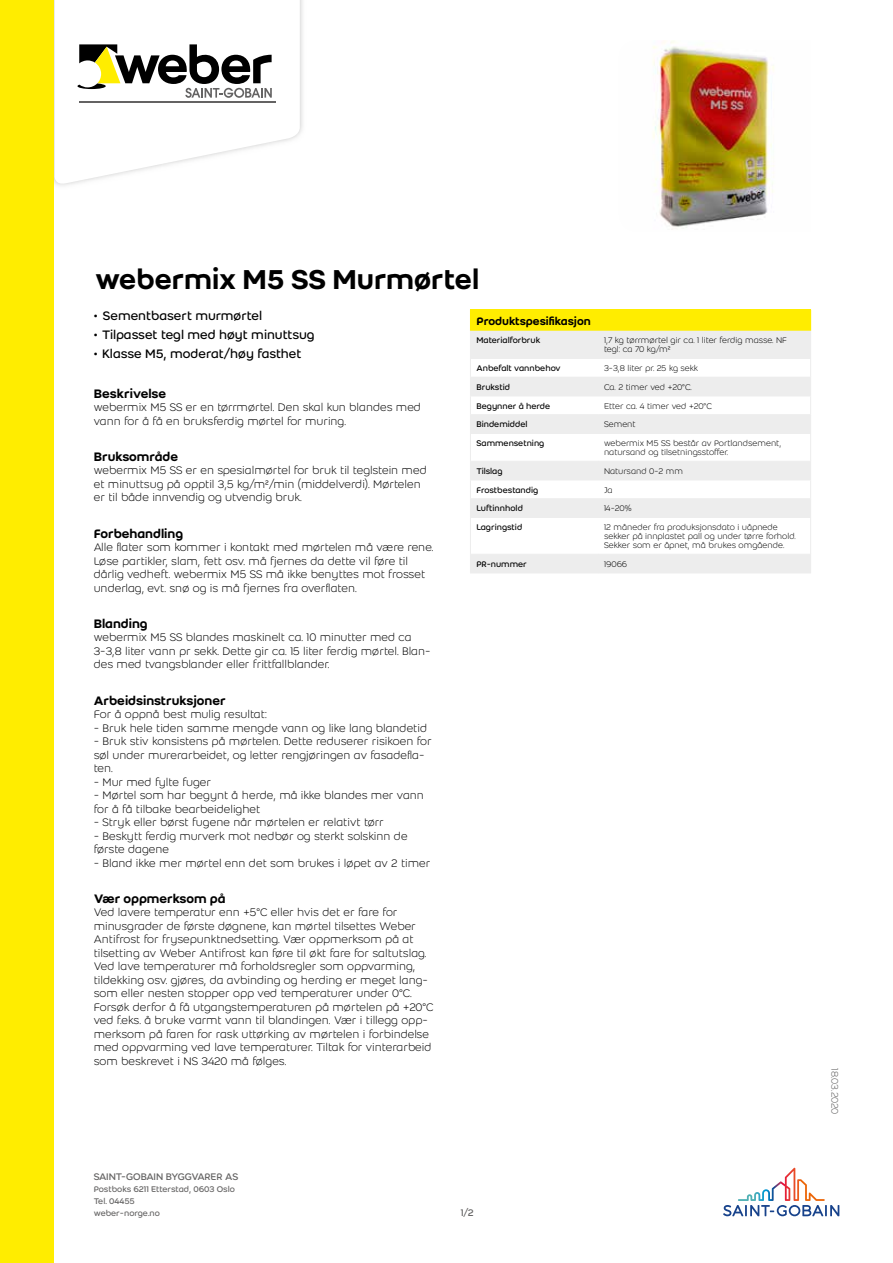
<style>
.page{position:relative;width:893px;height:1263px;background:#fff}
.page>*{position:absolute;margin:0;border:0;box-sizing:border-box;transform-origin:0 0}
.t1{font:500 30px "Weber";color:#000}
.t2{font:13.5px "Weber";color:#000}
.t3{font:500 13.5px "Weber";color:#000}
.t4{font:300 12px/13.5px "Weber";color:#000}
.t5{font:500 12px "Weber";color:#000}
.t6{font:10.5px "Weber";letter-spacing:-.025em;color:#646363}
.t7{font:300 10.5px "Weber";letter-spacing:-.02em;color:#646363}
.t8{font:300 9px/9px "Weber";color:#000}
.t9{font:9px "Weber";color:#000}
.t10{font:9px/12px "Weber";color:#646363}
</style>
<div class="page">
<svg style="left:55px;top:0;width:245px;height:186px"></svg>
<hr style="left:79px;top:101px;width:196px;height:1px;background:#646363">
<svg style="left:77px;top:44px;width:195px;height:54px"></svg>
<div style="left:0;top:0;width:54px;height:1263px;background:#ffed00"></div>
<svg style="left:723px;top:1168px;width:116px;height:48px"></svg>
<img style="left:653px;top:41px;width:121px;height:189px">
<div style="left:470px;top:310px;width:341px;height:21px;background:#ffed00"></div>
<svg style="left:471px;top:331px;width:339px;height:242px;fill:#ededed"></svg>
<hr style="left:470px;top:358px;width:128px;height:1px;background:#ededed">
<hr style="left:598px;top:358px;width:213px;height:1px;background:#ededed">
<hr style="left:470px;top:377px;width:128px;height:1px;background:#ededed">
<hr style="left:598px;top:377px;width:213px;height:1px;background:#ededed">
<hr style="left:470px;top:396px;width:128px;height:1px;background:#ededed">
<hr style="left:598px;top:396px;width:213px;height:1px;background:#ededed">
<hr style="left:470px;top:414px;width:128px;height:1px;background:#ededed">
<hr style="left:598px;top:414px;width:213px;height:1px;background:#ededed">
<hr style="left:470px;top:433px;width:128px;height:1px;background:#ededed">
<hr style="left:598px;top:433px;width:213px;height:1px;background:#ededed">
<hr style="left:470px;top:461px;width:128px;height:1px;background:#ededed">
<hr style="left:598px;top:461px;width:213px;height:1px;background:#ededed">
<hr style="left:470px;top:480px;width:128px;height:1px;background:#ededed">
<hr style="left:598px;top:480px;width:213px;height:1px;background:#ededed">
<hr style="left:470px;top:498px;width:128px;height:1px;background:#ededed">
<svg style="left:470px;top:330px;width:1px;height:187px"></svg>
<hr style="left:598px;top:498px;width:213px;height:1px;background:#ededed">
<svg style="left:810px;top:330px;width:1px;height:187px"></svg>
<hr style="left:470px;top:517px;width:128px;height:1px;background:#ededed">
<hr style="left:470px;top:518px;width:1px;height:36px;background:#ededed">
<hr style="left:598px;top:517px;width:213px;height:1px;background:#ededed">
<hr style="left:810px;top:518px;width:1px;height:36px;background:#ededed">
<hr style="left:470px;top:554px;width:128px;height:1px;background:#ededed">
<svg style="left:470px;top:555px;width:1px;height:18px"></svg>
<hr style="left:470px;top:573px;width:128px;height:1px;background:#ededed">
<hr style="left:598px;top:554px;width:213px;height:1px;background:#ededed">
<svg style="left:810px;top:555px;width:1px;height:18px"></svg>
<hr style="left:598px;top:573px;width:213px;height:1px;background:#ededed">
<h1 class="t1" style="left:95px;top:257px;width:386px">webermix M5 SS Murmørtel</h1>
<p class="t2" style="left:94px;top:306px;width:170px">• Sementbasert murmørtel</p>
<p class="t2" style="left:94px;top:325px;width:222px">• Tilpasset tegl med høyt minuttsug</p>
<p class="t2" style="left:94px;top:344px;width:209px">• Klasse M5, moderat/høy fasthet</p>
<p class="t3" style="left:94px;top:383px;width:74px">Beskrivelse</p>
<p class="t4" style="left:94px;top:400px;width:329px">webermix M5 SS er en tørrmørtel. Den skal kun blandes med vann for å få en bruksferdig mørtel for muring.</p>
<p class="t3" style="left:94px;top:447px;width:86px">Bruksområde</p>
<p class="t4" style="left:94px;top:463px;width:334px">webermix M5 SS er en spesialmørtel for bruk til teglstein med et minuttsug på opptil 3,5 kg/m²/min (middelverdi). Mørtelen er til både innvendig og utvendig bruk.</p>
<p class="t3" style="left:94px;top:523px;width:91px">Forbehandling</p>
<p class="t4" style="left:94px;top:540px;width:341px">Alle flater som kommer i kontakt med mørtelen må være rene.<br>Løse partikler, slam, fett osv. må fjernes da dette vil føre til dårlig vedheft. webermix M5 SS må ikke benyttes mot frosset underlag, evt. snø og is må fjernes fra overflaten.</p>
<p class="t3" style="left:94px;top:614px;width:56px">Blanding</p>
<p class="t4" style="left:94px;top:630px;width:338px">webermix M5 SS blandes maskinelt ca. 10 minutter med ca<br>3-3,8 liter vann pr sekk. Dette gir ca. 15 liter ferdig mørtel. Blan&shy;des med tvangsblander eller frittfallblander.</p>
<p class="t3" style="left:94px;top:690px;width:134px">Arbeidsinstruksjoner</p>
<p class="t4" style="left:94px;top:707px;width:174px">For å oppnå best mulig resultat:</p>
<p class="t4" style="left:94px;top:721px;width:335px">- Bruk hele tiden samme mengde vann og like lang blandetid</p>
<p class="t4" style="left:94px;top:734px;width:339px">- Bruk stiv konsistens på mørtelen. Dette reduserer risikoen for søl under murerarbeidet, og letter rengjøringen av fasadefla&shy;ten.</p>
<p class="t4" style="left:94px;top:775px;width:119px">- Mur med fylte fuger</p>
<p class="t4" style="left:94px;top:788px;width:332px">- Mørtel som har begynt å herde, må ikke blandes mer vann for å få tilbake bearbeidelighet</p>
<p class="t4" style="left:94px;top:815px;width:291px">- Stryk eller børst fugene når mørtelen er relativt tørr</p>
<p class="t4" style="left:94px;top:829px;width:315px">- Beskytt ferdig murverk mot nedbør og sterkt solskinn de første dagene</p>
<p class="t4" style="left:94px;top:856px;width:338px">- Bland ikke mer mørtel enn det som brukes i løpet av 2 timer</p>
<p class="t3" style="left:94px;top:889px;width:133px">Vær oppmerksom på</p>
<p class="t4" style="left:94px;top:905px;width:341px">Ved lavere temperatur enn +5°C eller hvis det er fare for minusgrader de første døgnene, kan mørtel tilsettes Weber Antifrost for frysepunktnedsetting. Vær oppmerksom på at tilsetting av Weber Antifrost kan føre til økt fare for saltutslag.<br>Ved lave temperaturer må forholdsregler som oppvarming, tildekking osv. gjøres, da avbinding og herding er meget lang&shy;som eller nesten stopper opp ved temperaturer under 0°C.<br>Forsøk derfor å få utgangstemperaturen på mørtelen på +20°C ved f.eks. å bruke varmt vann til blandingen. Vær i tillegg opp&shy;merksom på faren for rask uttørking av mørtelen i forbindelse med oppvarming ved lave temperaturer. Tiltak for vinterarbeid som beskrevet i NS 3420 må følges.</p>
<p class="t5" style="left:476px;top:312px;width:116px">Produktspesifikasjon</p>
<p class="t9" style="left:476px;top:334px;width:65px">Materialforbruk</p>
<p class="t8" style="left:604px;top:336px;width:184px">1,7 kg tørrmørtel gir ca. 1 liter ferdig masse. NF tegl: ca 70 kg/m²</p>
<p class="t9" style="left:476px;top:362px;width:86px">Anbefalt vannbehov</p>
<p class="t8" style="left:604px;top:364px;width:96px">3-3,8 liter pr. 25 kg sekk</p>
<p class="t9" style="left:476px;top:381px;width:35px">Brukstid</p>
<p class="t8" style="left:604px;top:382px;width:89px">Ca. 2 timer ved +20°C.</p>
<p class="t9" style="left:476px;top:399px;width:75px">Begynner å herde</p>
<p class="t8" style="left:604px;top:401px;width:109px">Etter ca. 4 timer ved +20°C</p>
<p class="t9" style="left:476px;top:418px;width:53px">Bindemiddel</p>
<p class="t8" style="left:604px;top:420px;width:33px">Sement</p>
<p class="t9" style="left:476px;top:437px;width:70px">Sammensetning</p>
<p class="t8" style="left:604px;top:439px;width:179px">webermix M5 SS består av Portlandsement, natursand og tilsetningsstoffer.</p>
<p class="t9" style="left:476px;top:465px;width:28px">Tilslag</p>
<p class="t8" style="left:604px;top:466px;width:80px">Natursand 0-2 mm</p>
<p class="t9" style="left:476px;top:483px;width:63px">Frostbestandig</p>
<p class="t8" style="left:604px;top:485px;width:10px">Ja</p>
<p class="t9" style="left:476px;top:502px;width:48px">Luftinnhold</p>
<p class="t8" style="left:604px;top:504px;width:29px">14-20%</p>
<p class="t9" style="left:476px;top:521px;width:47px">Lagringstid</p>
<p class="t8" style="left:604px;top:523px;width:193px">12 måneder fra produksjonsdato i uåpnede sekker på innplastet pall og under tørre forhold.<br>Sekker som er åpnet, må brukes omgående.</p>
<p class="t9" style="left:476px;top:558px;width:52px">PR-nummer</p>
<p class="t8" style="left:604px;top:559px;width:25px">19066</p>
<p class="t6" style="left:94px;top:1169px;width:146px">SAINT-GOBAIN BYGGVARER AS</p>
<p class="t10" style="left:94px;top:1183px;width:143px">Postboks 6211 Etterstad, 0603 Oslo<br>Tel. 04455<br>weber-norge.no</p>
<p class="t6" style="left:461px;top:1205px;width:14px">1/2</p>
<p class="t7" style="left:842px;top:1068px;width:47px;rotate:90deg">18.03.2020</p>
</div>
